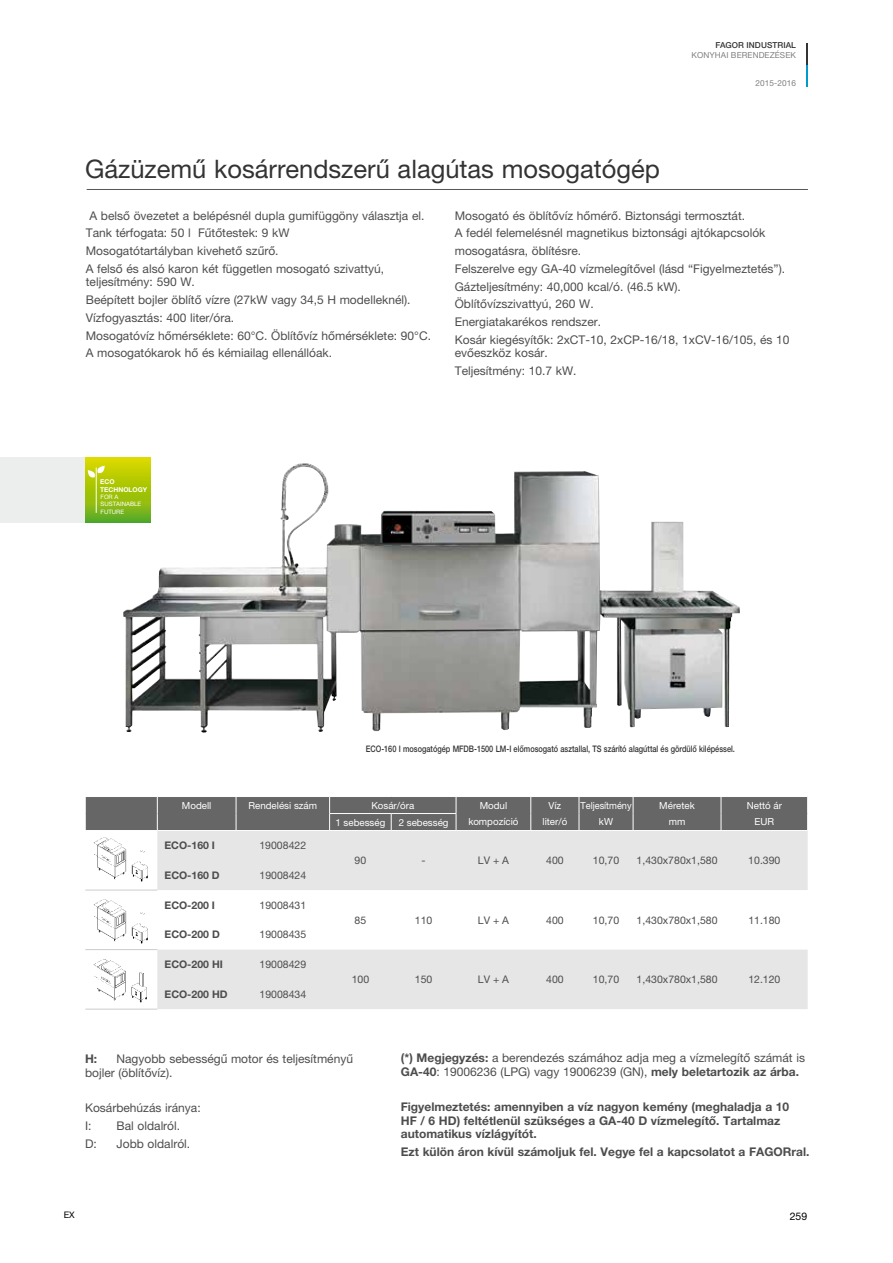
<style>
.page{position:relative;width:893px;height:1263px;background:#fff}
.page>*{position:absolute;margin:0;border:0;box-sizing:border-box;transform-origin:0 0}
.t1{font:25.5px "Helvetica Neue LT Pro";color:#333}
.t2{font:12px/17.7px "Helvetica Neue LT Pro";color:#4d4d4d}
.t3{font:700 12px/13.5px "Helvetica Neue LT Pro";color:#4d4d4d}
.t4{font:10.5px "Helvetica Neue LT Pro";color:#4d4d4d}
.t5{font:700 10.5px "Helvetica Neue LT Pro";color:#4d4d4d}
.t6{font:10.5px "Helvetica Neue LT Pro";color:#000}
.t7{font:9.75px "Helvetica Neue LT Pro";color:#fff}
.t8{font:9.75px "Helvetica Neue LT Pro";color:#fff;scale:.94 1}
.t9{font:500 9px "Helvetica Neue LT Pro";color:#333;scale:.82 1}
.t10{font:9px "Helvetica Neue LT Pro";color:#000}
.t11{font:8.25px "Helvetica Neue LT Pro";letter-spacing:.01em;color:#808080}
.t12{font:500 8.25px "Helvetica Neue LT Pro";letter-spacing:.01em;color:#333}
.t13{font:700 6.6px/8.4px "Helvetica Neue LT Pro";color:#fff}
.t14{font:6px/7.5px "Helvetica Neue LT Pro";color:#fff}
.s1{font-weight:700}
</style>
<div class="page">
<img style="left:123px;top:463px;width:617px;height:270px">
<img style="left:94px;top:837px;width:54px;height:44px">
<img style="left:94px;top:899px;width:54px;height:44px">
<img style="left:94px;top:959px;width:52px;height:43px">
<svg style="left:85px;top:457px;width:65px;height:66px;background:#a0c20b"></svg>
<hr style="left:96px;top:468px;width:1px;height:45px;background:#fff">
<svg style="left:88px;top:466px;width:17px;height:12px"></svg>
<div style="left:0;top:457px;width:85px;height:66px;background:#eceded"></div>
<hr style="left:87px;top:189px;width:721px;height:1px;background:#58585a">
<svg style="left:157px;top:831px;width:651px;height:178px;fill:#e6e6e6"></svg>
<hr style="left:85px;top:890px;width:72px;height:1px;background:#ccc">
<div style="left:85px;top:796px;width:723px;height:34px;background:#666"></div>
<hr style="left:85px;top:949px;width:72px;height:1px;background:#ccc">
<hr style="left:85px;top:1009px;width:72px;height:1px;background:#ccc">
<svg style="left:807px;top:43px;width:1px;height:44px"></svg>
<p class="t12" style="left:715px;top:41px;width:82px">FAGOR INDUSTRIAL</p>
<p class="t11" style="left:691px;top:50px;width:106px">KONYHAI BERENDEZÉSEK</p>
<h1 class="t1" style="left:85px;top:154px;width:576px">Gázüzemű kosárrendszerű alagútas mosogatógép</h1>
<p class="t11" style="left:755px;top:78px;width:42px">2015-2016</p>
<p class="t2" style="left:86px;top:206px;width:340px;text-indent:4px">A belső övezetet a belépésnél dupla gumifüggöny választja el.<br>Tank térfogata: 50 l Fűtőtestek: 9 kW<br>Mosogatótartályban kivehető szűrő.<br>A felső és alsó karon két független mosogató szivattyú,</p>
<p class="t2" style="left:86px;top:273px;width:347px">teljesítmény: 590 W.<br>Beépített bojler öblítő vízre (27kW vagy 34,5 H modelleknél).<br>Vízfogyasztás: 400 liter/óra.<br>Mosogatóvíz hőmérséklete: 60°C. Öblítővíz hőmérséklete: 90°C.<br>A mosogatókarok hő és kémiailag ellenállóak.</p>
<p class="t2" style="left:455px;top:206px;width:336px">Mosogató és öblítővíz hőmérő. Biztonsági termosztát.<br>A fedél felemelésnél magnetikus biztonsági ajtókapcsolók mosogatásra, öblítésre.<br>Felszerelve egy GA-40 vízmelegítővel (lásd “Figyelmeztetés”).<br>Gázteljesítmény: 40,000 kcal/ó. (46.5 kW).<br>Öblítővízszivattyú, 260 W.<br>Energiatakarékos rendszer.<br>Kosár kiegésyítők: 2xCT-10, 2xCP-16/18, 1xCV-16/105, és 10</p>
<p class="t2" style="left:455px;top:344px;width:123px">evőeszköz kosár.<br>Teljesítmény: 10.7 kW.</p>
<p class="t13" style="left:100px;top:477px;width:48px">ECO<br>TECHNOLOGY</p>
<p class="t14" style="left:101px;top:493px;width:42px">FOR A<br>SUSTAINABLE<br>FUTURE</p>
<p class="t9" style="left:366px;top:743px;width:452px">ECO-160 I mosogatógép MFDB-1500 LM-I előmosogató asztallal, TS szárító alagúttal és gördülő kilépéssel.</p>
<p class="t7" style="left:182px;top:799px;width:31px">Modell</p>
<p class="t7" style="left:249px;top:799px;width:70px">Rendelési szám</p>
<p class="t7" style="left:371px;top:799px;width:44px">Kosár/óra</p>
<p class="t7" style="left:480px;top:799px;width:29px">Modul</p>
<p class="t7" style="left:548px;top:799px;width:14px">Víz</p>
<p class="t8" style="left:580px;top:799px;width:56px">Teljesítmény</p>
<p class="t7" style="left:659px;top:799px;width:37px">Méretek</p>
<p class="t7" style="left:747px;top:799px;width:37px">Nettó ár</p>
<p class="t7" style="left:335px;top:816px;width:51px">1 sebesség</p>
<p class="t7" style="left:399px;top:816px;width:51px">2 sebesség</p>
<p class="t7" style="left:468px;top:816px;width:52px">kompozíció</p>
<p class="t7" style="left:542px;top:816px;width:26px">liter/ó</p>
<p class="t7" style="left:599px;top:816px;width:16px">kW</p>
<p class="t7" style="left:669px;top:816px;width:18px">mm</p>
<p class="t7" style="left:754px;top:816px;width:21px">EUR</p>
<p class="t5" style="left:164px;top:839px;width:52px">ECO-160 I</p>
<p class="t4" style="left:259px;top:839px;width:48px">19008422</p>
<p class="t4" style="left:355px;top:854px;width:13px">90</p>
<p class="t4" style="left:422px;top:854px;width:6px">-</p>
<p class="t4" style="left:478px;top:854px;width:33px">LV + A</p>
<p class="t4" style="left:546px;top:854px;width:19px">400</p>
<p class="t4" style="left:593px;top:854px;width:28px">10,70</p>
<p class="t4" style="left:637px;top:854px;width:82px">1,430x780x1,580</p>
<p class="t4" style="left:748px;top:854px;width:34px">10.390</p>
<p class="t5" style="left:165px;top:869px;width:57px">ECO-160 D</p>
<p class="t4" style="left:259px;top:869px;width:48px">19008424</p>
<p class="t5" style="left:165px;top:898px;width:52px">ECO-200 I</p>
<p class="t4" style="left:259px;top:899px;width:48px">19008431</p>
<p class="t4" style="left:355px;top:913px;width:13px">85</p>
<p class="t4" style="left:415px;top:913px;width:19px">110</p>
<p class="t4" style="left:478px;top:913px;width:33px">LV + A</p>
<p class="t4" style="left:546px;top:913px;width:19px">400</p>
<p class="t4" style="left:593px;top:913px;width:28px">10,70</p>
<p class="t4" style="left:637px;top:913px;width:82px">1,430x780x1,580</p>
<p class="t4" style="left:748px;top:913px;width:34px">11.180</p>
<p class="t5" style="left:165px;top:928px;width:57px">ECO-200 D</p>
<p class="t4" style="left:259px;top:928px;width:48px">19008435</p>
<p class="t5" style="left:165px;top:958px;width:60px">ECO-200 HI</p>
<p class="t4" style="left:259px;top:958px;width:48px">19008429</p>
<p class="t4" style="left:352px;top:973px;width:19px">100</p>
<p class="t4" style="left:415px;top:973px;width:19px">150</p>
<p class="t4" style="left:478px;top:973px;width:33px">LV + A</p>
<p class="t4" style="left:546px;top:973px;width:19px">400</p>
<p class="t4" style="left:593px;top:973px;width:28px">10,70</p>
<p class="t4" style="left:637px;top:973px;width:82px">1,430x780x1,580</p>
<p class="t4" style="left:748px;top:973px;width:34px">12.120</p>
<p class="t5" style="left:165px;top:988px;width:65px">ECO-200 HD</p>
<p class="t4" style="left:259px;top:988px;width:48px">19008434</p>
<p class="t2" style="left:85px;top:1052px;width:270px;line-height:13.5px;text-indent:32px">Nagyobb sebességű motor és teljesítményű bojler (öblítővíz).</p>
<p class="t2" style="left:85px;top:1099px;width:117px">Kosárbehúzás iránya:<br>I:</p>
<p class="t3" style="left:85px;top:1052px;width:14px">H:</p>
<p class="t2" style="left:117px;top:1117px;width:65px">Bal oldalról.</p>
<p class="t2" style="left:85px;top:1134px;width:13px">D:</p>
<p class="t2" style="left:117px;top:1134px;width:75px">Jobb oldalról.</p>
<p class="t10" style="left:64px;top:1210px;width:12px">EX</p>
<p class="t2" style="left:401px;top:1051px;width:406px;line-height:13.5px"><span class="s1">(*) Megjegyzés:</span> a berendezés számához adja meg a vízmelegítő számát is<br><span class="s1">GA-40</span>: 19006236 (LPG) vagy 19006239 (GN), <span class="s1">mely beletartozik az árba.</span></p>
<p class="t3" style="left:401px;top:1100px;width:390px">Figyelmeztetés: amennyiben a víz nagyon kemény (meghaladja a 10<br>HF / 6 HD) feltétlenül szükséges a GA-40 D vízmelegítő. Tartalmaz automatikus vízlágyítót.</p>
<p class="t3" style="left:401px;top:1144px;width:410px">Ezt külön áron kívül számoljuk fel. Vegye fel a kapcsolatot a FAGORral.</p>
<p class="t6" style="left:790px;top:1210px;width:19px">259</p>
</div>
